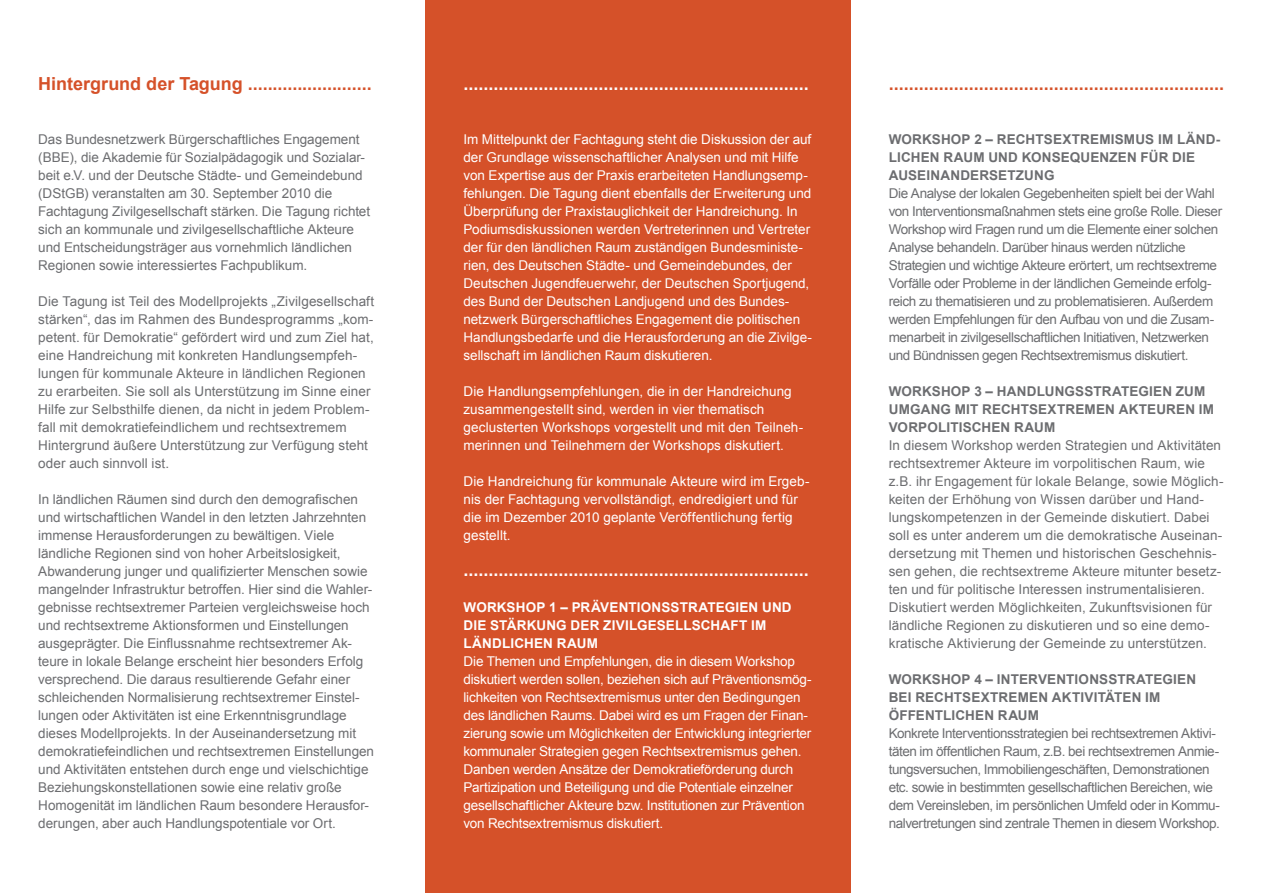
<style>
.page{position:relative;width:1263px;height:893px;background:#fff}
.page>*{position:absolute;margin:0;border:0;box-sizing:border-box;transform-origin:0 0}
.t1{font:700 18px "Arial";color:#fff}
.t2{font:700 18px "Arial";color:#d55129}
.t3{font:13.5px/18px "Arial";letter-spacing:-.005em;color:#6c6d70}
.t4{font:13.5px/18px "Arial";letter-spacing:-.005em;color:#fff}
.t5{font:13.5px/18px "Arial";letter-spacing:-.035em;color:#6c6d70}
.t6{font:700 13.5px/18px "Arial";letter-spacing:.01em;color:#6c6d70}
.t7{font:700 13.5px/18px "Arial";letter-spacing:.01em;color:#fff}
</style>
<div class="page">
<div style="left:425px;top:0;width:425px;height:893px;background:#d55129"></div>
<h1 class="t2" style="left:38px;top:72px;width:335px">Hintergrund der Tagung .........................</h1>
<p class="t3" style="left:38px;top:130px;width:333px">Das Bundesnetzwerk Bürgerschaftliches Engagement (BBE), die Akademie für Sozialpädagogik und Sozialar&shy;beit e.V. und der Deutsche Städte- und Gemeindebund (DStGB) veranstalten am 30. September 2010 die Fachtagung Zivilgesellschaft stärken. Die Tagung richtet sich an kommunale und zivilgesellschaftliche Akteure und Entscheidungsträger aus vornehmlich ländlichen Regionen sowie interessiertes Fachpublikum.</p>
<p class="t3" style="left:38px;top:292px;width:337px">Die Tagung ist Teil des Modellprojekts „Zivilgesellschaft stärken“, das im Rahmen des Bundesprogramms „kom&shy;petent. für Demokratie“ gefördert wird und zum Ziel hat, eine Handreichung mit konkreten Handlungsempfeh&shy;lungen für kommunale Akteure in ländlichen Regionen zu erarbeiten. Sie soll als Unterstützung im Sinne einer Hilfe zur Selbsthilfe dienen, da nicht in jedem Problem&shy;fall mit demokratiefeindlichem und rechtsextremem Hintergrund äußere Unterstützung zur Verfügung steht oder auch sinnvoll ist.</p>
<p class="t3" style="left:38px;top:490px;width:337px">In ländlichen Räumen sind durch den demografischen und wirtschaftlichen Wandel in den letzten Jahrzehnten immense Herausforderungen zu bewältigen. Viele ländliche Regionen sind von hoher Arbeitslosigkeit, Abwanderung junger und qualifizierter Menschen sowie mangelnder Infrastruktur betroffen. Hier sind die Wahler&shy;gebnisse rechtsextremer Parteien vergleichsweise hoch und rechtsextreme Aktionsformen und Einstellungen ausgeprägter. Die Einflussnahme rechtsextremer Ak&shy;teure in lokale Belange erscheint hier besonders Erfolg versprechend. Die daraus resultierende Gefahr einer schleichenden Normalisierung rechtsextremer Einstel&shy;lungen oder Aktivitäten ist eine Erkenntnisgrundlage dieses Modellprojekts. In der Auseinandersetzung mit demokratiefeindlichen und rechtsextremen Einstellungen und Aktivitäten entstehen durch enge und vielschichtige Beziehungskonstellationen sowie eine relativ große Homogenität im ländlichen Raum besondere Herausfor&shy;derungen, aber auch Handlungspotentiale vor Ort.</p>
<h1 class="t1" style="left:463px;top:72px;width:347px">.....................................................................</h1>
<p class="t4" style="left:463px;top:130px;width:350px">Im Mittelpunkt der Fachtagung steht die Diskussion der auf der Grundlage wissenschaftlicher Analysen und mit Hilfe von Expertise aus der Praxis erarbeiteten Handlungsemp&shy;fehlungen. Die Tagung dient ebenfalls der Erweiterung und Überprüfung der Praxistauglichkeit der Handreichung. In Podiumsdiskussionen werden Vertreterinnen und Vertreter der für den ländlichen Raum zuständigen Bundesministe&shy;rien, des Deutschen Städte- und Gemeindebundes, der Deutschen Jugendfeuerwehr, der Deutschen Sportjugend, des Bund der Deutschen Landjugend und des Bundes&shy;netzwerk Bürgerschaftliches Engagement die politischen Handlungsbedarfe und die Herausforderung an die Zivilge&shy;sellschaft im ländlichen Raum diskutieren.</p>
<p class="t4" style="left:463px;top:382px;width:341px">Die Handlungsempfehlungen, die in der Handreichung zusammengestellt sind, werden in vier thematisch geclusterten Workshops vorgestellt und mit den Teilneh&shy;merinnen und Teilnehmern der Workshops diskutiert.</p>
<p class="t4" style="left:463px;top:472px;width:348px">Die Handreichung für kommunale Akteure wird im Ergeb&shy;nis der Fachtagung vervollständigt, endredigiert und für die im Dezember 2010 geplante Veröffentlichung fertig gestellt.</p>
<h1 class="t1" style="left:463px;top:558px;width:347px">.....................................................................</h1>
<p class="t7" style="left:463px;top:599px;width:330px">WORKSHOP 1 – PRÄVENTIONSSTRATEGIEN UND<br>DIE STÄRKUNG DER ZIVILGESELLSCHAFT IM<br>LÄNDLICHEN RAUM</p>
<p class="t4" style="left:463px;top:652px;width:350px">Die Themen und Empfehlungen, die in diesem Workshop diskutiert werden sollen, beziehen sich auf Präventionsmög&shy;lichkeiten von Rechtsextremismus unter den Bedingungen des ländlichen Raums. Dabei wird es um Fragen der Finan&shy;zierung sowie um Möglichkeiten der Entwicklung integrierter kommunaler Strategien gegen Rechtsextremismus gehen.<br>Danben werden Ansätze der Demokratieförderung durch Partizipation und Beteiligung und die Potentiale einzelner gesellschaftlicher Akteure bzw. Institutionen zur Prävention von Rechtsextremismus diskutiert.</p>
<h1 class="t2" style="left:889px;top:72px;width:337px">...................................................................</h1>
<p class="t6" style="left:889px;top:131px;width:333px">WORKSHOP 2 – RECHTSEXTREMISMUS IM LÄND-<br>LICHEN RAUM UND KONSEQUENZEN FÜR DIE<br>AUSEINANDERSETZUNG</p>
<p class="t5" style="left:889px;top:184px;width:335px">Die Analyse der lokalen Gegebenheiten spielt bei der Wahl von Interventionsmaßnahmen stets eine große Rolle. Dieser Workshop wird Fragen rund um die Elemente einer solchen Analyse behandeln. Darüber hinaus werden nützliche Strategien und wichtige Akteure erörtert, um rechtsextreme Vorfälle oder Probleme in der ländlichen Gemeinde erfolg&shy;reich zu thematisieren und zu problematisieren. Außerdem werden Empfehlungen für den Aufbau von und die Zusam&shy;menarbeit in zivilgesellschaftlichen Initiativen, Netzwerken und Bündnissen gegen Rechtsextremismus diskutiert.</p>
<p class="t6" style="left:889px;top:383px;width:327px">WORKSHOP 3 – HANDLUNGSSTRATEGIEN ZUM<br>UMGANG MIT RECHTSEXTREMEN AKTEUREN IM<br>VORPOLITISCHEN RAUM</p>
<p class="t3" style="left:889px;top:436px;width:336px">In diesem Workshop werden Strategien und Aktivitäten rechtsextremer Akteure im vorpolitischen Raum, wie z.B. ihr Engagement für lokale Belange, sowie Möglich&shy;keiten der Erhöhung von Wissen darüber und Hand&shy;lungskompetenzen in der Gemeinde diskutiert. Dabei soll es unter anderem um die demokratische Auseinan&shy;dersetzung mit Themen und historischen Geschehnis&shy;sen gehen, die rechtsextreme Akteure mitunter besetz&shy;ten und für politische Interessen instrumentalisieren.<br>Diskutiert werden Möglichkeiten, Zukunftsvisionen für ländliche Regionen zu diskutieren und so eine demo&shy;kratische Aktivierung der Gemeinde zu unterstützen.</p>
<p class="t6" style="left:889px;top:671px;width:309px">WORKSHOP 4 – INTERVENTIONSSTRATEGIEN<br>BEI RECHTSEXTREMEN AKTIVITÄTEN IM<br>ÖFFENTLICHEN RAUM</p>
<p class="t5" style="left:889px;top:724px;width:333px">Konkrete Interventionsstrategien bei rechtsextremen Aktivi&shy;täten im öffentlichen Raum, z.B. bei rechtsextremen Anmie&shy;tungsversuchen, Immobiliengeschäften, Demonstrationen etc. sowie in bestimmten gesellschaftlichen Bereichen, wie dem Vereinsleben, im persönlichen Umfeld oder in Kommu&shy;nalvertretungen sind zentrale Themen in diesem Workshop.</p>
</div>
